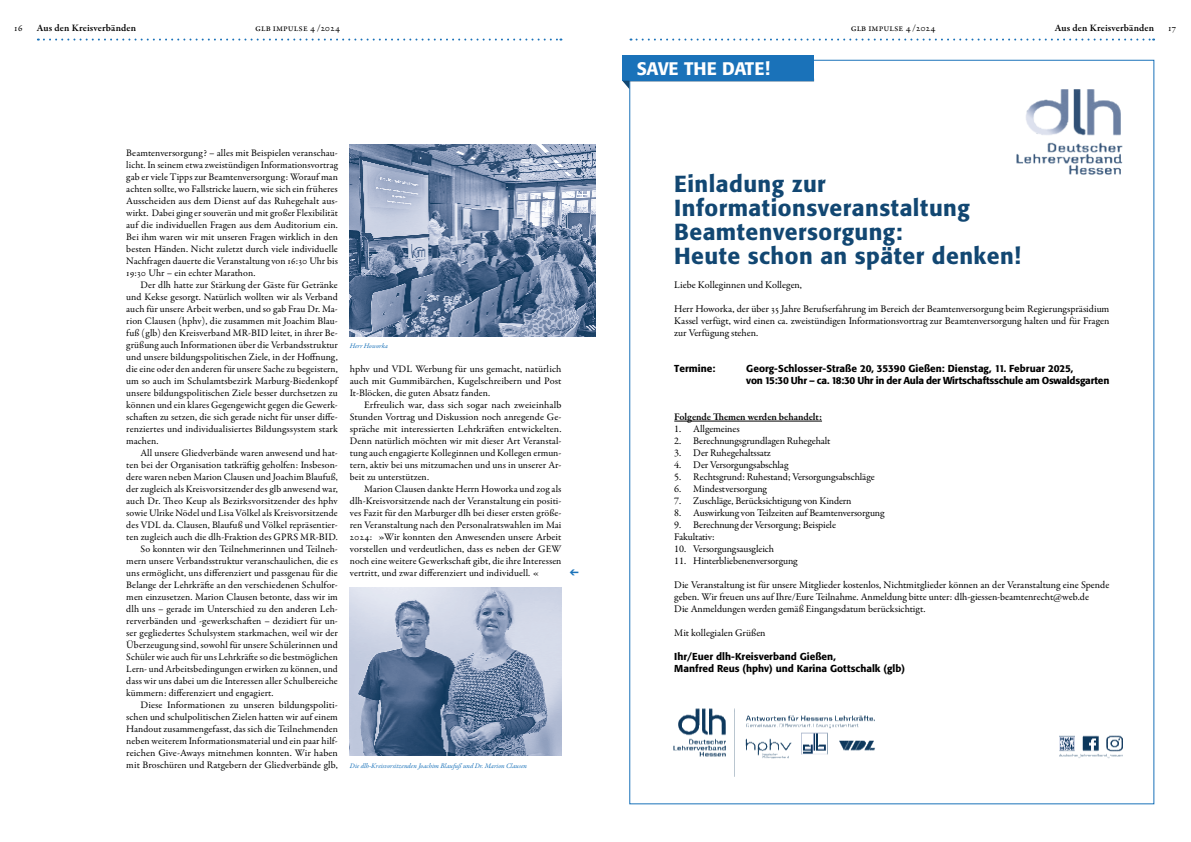
<style>
.page{position:relative;width:1191px;height:842px;background:#fff}
.page>*{position:absolute;margin:0;border:0;box-sizing:border-box;transform-origin:0 0}
.t1{font:500 23px/24px "Tn T Form BSK";letter-spacing:.02em;color:#124772}
.t2{font:500 18px "Tn T Form BSK";letter-spacing:-.01em;color:#fff}
.t3{font:10.2px/12px "Garamond Premr Pro";letter-spacing:-.005em;color:#000}
.t4{font:600 10.2px "Garamond Premr Pro";letter-spacing:-.005em;color:#000}
.t5{font:10px/12px "Garamond Premr Pro";letter-spacing:.01em;color:#000;text-align:justify}
.t6{font:500 10px/12px "Tn T Form BSK";letter-spacing:-.02em;color:#000}
.t7{font:500 10px/12px "Tn T Form BSK";color:#000}
.t8{font:600 10px "Garamond Premr Pro";letter-spacing:.015em;color:#000}
.t9{font:italic 7px "Garamond Premr Pro";color:#1a72b9}
</style>
<div class="page">
<svg style="left:630px;top:39px;width:524px;height:2px"></svg>
<svg style="left:38px;top:39px;width:523px;height:2px"></svg>
<img style="left:350px;top:144px;width:245px;height:192px">
<img style="left:350px;top:588px;width:211px;height:168px">
<hr style="left:674px;top:421px;width:148px;height:1px;background:#000">
<img style="left:673px;top:708px;width:450px;height:69px">
<img style="left:1016px;top:89px;width:107px;height:86px">
<div style="left:622px;top:55px;width:192px;height:26px;background:#1a72b9"></div>
<svg style="left:622px;top:80px;width:192px;height:9px"></svg>
<p class="t5" style="left:14px;top:23px;width:10px">16</p>
<p class="t8" style="left:37px;top:22px;width:101px">Aus den Kreisverbänden</p>
<p class="t5" style="left:255px;top:23px;width:86px">GLB IMPULSE 4/2024</p>
<p class="t5" style="left:850px;top:23px;width:86px">GLB IMPULSE 4/2024</p>
<p class="t8" style="left:1054px;top:22px;width:101px">Aus den Kreisverbänden</p>
<p class="t5" style="left:1168px;top:23px;width:10px">17</p>
<p class="t5" style="left:126px;top:147px;width:213px">Beamtenversorgung? – alles mit Beispielen veranschau&shy;licht. In seinem etwa zweistündigen Informationsvortrag gab er viele Tipps zur Beamtenversorgung: Worauf man achten sollte, wo Fallstricke lauern, wie sich ein früheres Ausscheiden aus dem Dienst auf das Ruhegehalt aus&shy;wirkt. Dabei ging er souverän und mit großer Flexibilität auf die individuellen Fragen aus dem Auditorium ein.<br>Bei ihm waren wir mit unseren Fragen wirklich in den besten Händen. Nicht zuletzt durch viele individuelle Nachfragen dauerte die Veranstaltung von 16:30 Uhr bis 19:30 Uhr – ein echter Marathon.</p>
<p class="t5" style="left:126px;top:279px;width:213px;text-indent:14px">Der dlh hatte zur Stärkung der Gäste für Getränke und Kekse gesorgt. Natürlich wollten wir als Verband auch für unsere Arbeit werben, und so gab Frau Dr. Ma&shy;rion Clausen (hphv), die zusammen mit Joachim Blau&shy;fuß (glb) den Kreisverband MR-BID leitet, in ihrer Be&shy;grüßung auch Informationen über die Verbandsstruktur und unsere bildungspolitischen Ziele, in der Hoffnung, die eine oder den anderen für unsere Sache zu begeistern, um so auch im Schulamtsbezirk Marburg-Biedenkopf unsere bildungspolitischen Ziele besser durchsetzen zu können und ein klares Gegengewicht gegen die Gewerk&shy;schaften zu setzen, die sich gerade nicht für unser diffe&shy;renziertes und individualisiertes Bildungssystem stark machen.</p>
<p class="t5" style="left:140px;top:447px;width:199px">All unsere Gliedverbände waren anwesend und hat-</p>
<p class="t5" style="left:126px;top:459px;width:213px">ten bei der Organisation tatkräftig geholfen: Insbeson-</p>
<p class="t5" style="left:126px;top:471px;width:213px">dere waren neben Marion Clausen und Joachim Blaufuß,</p>
<p class="t5" style="left:126px;top:483px;width:213px">der zugleich als Kreisvorsitzender des glb anwesend war,</p>
<p class="t5" style="left:126px;top:495px;width:213px">auch Dr. Theo Keup als Bezirksvorsitzender des hphv</p>
<p class="t5" style="left:126px;top:507px;width:213px">sowie Ulrike Nödel und Lisa Völkel als Kreisvorsitzende</p>
<p class="t5" style="left:126px;top:519px;width:213px">des VDL da. Clausen, Blaufuß und Völkel repräsentier-</p>
<p class="t5" style="left:126px;top:531px;width:213px">ten zugleich auch die dlh-Fraktion des GPRS MR-BID.</p>
<p class="t5" style="left:140px;top:543px;width:199px">So konnten wir den Teilnehmerinnen und Teilneh-</p>
<p class="t5" style="left:126px;top:555px;width:213px">mern unsere Verbandsstruktur veranschaulichen, die es</p>
<p class="t5" style="left:126px;top:567px;width:213px">uns ermöglicht, uns differenziert und passgenau für die</p>
<p class="t5" style="left:126px;top:579px;width:213px">Belange der Lehrkräfte an den verschiedenen Schulfor-</p>
<p class="t5" style="left:126px;top:591px;width:213px">men einzusetzen. Marion Clausen betonte, dass wir im</p>
<p class="t5" style="left:126px;top:603px;width:213px">dlh uns – gerade im Unterschied zu den anderen Leh-</p>
<p class="t5" style="left:126px;top:615px;width:213px">rerverbänden und -gewerkschaften – dezidiert für un-</p>
<p class="t5" style="left:126px;top:627px;width:213px">ser gegliedertes Schulsystem starkmachen, weil wir der</p>
<p class="t5" style="left:126px;top:639px;width:213px">Überzeugung sind, sowohl für unsere Schülerinnen und</p>
<p class="t5" style="left:126px;top:651px;width:213px">Schüler wie auch für uns Lehrkräfte so die bestmöglichen</p>
<p class="t5" style="left:126px;top:663px;width:213px">Lern- und Arbeitsbedingungen erwirken zu können, und</p>
<p class="t5" style="left:126px;top:675px;width:213px">dass wir uns dabei um die Interessen aller Schulbereiche</p>
<p class="t5" style="left:126px;top:687px;width:149px">kümmern: differenziert und engagiert.</p>
<p class="t5" style="left:140px;top:699px;width:199px">Diese Informationen zu unseren bildungspoliti-</p>
<p class="t5" style="left:126px;top:711px;width:213px">schen und schulpolitischen Zielen hatten wir auf einem</p>
<p class="t5" style="left:126px;top:723px;width:213px">Handout zusammengefasst, das sich die Teilnehmenden</p>
<p class="t5" style="left:126px;top:735px;width:213px">neben weiterem Informationsmaterial und ein paar hilf-</p>
<p class="t5" style="left:126px;top:747px;width:213px">reichen Give-Aways mitnehmen konnten. Wir haben</p>
<p class="t5" style="left:126px;top:759px;width:213px">mit Broschüren und Ratgebern der Gliedverbände glb,</p>
<p class="t9" style="left:350px;top:341px;width:40px">Herr Howorka</p>
<p class="t5" style="left:350px;top:363px;width:213px">hphv und VDL Werbung für uns gemacht, natürlich auch mit Gummibärchen, Kugelschreibern und Post It-Blöcken, die guten Absatz fanden.</p>
<p class="t5" style="left:350px;top:399px;width:213px;text-indent:14px">Erfreulich war, dass sich sogar nach zweieinhalb Stunden Vortrag und Diskussion noch anregende Ge&shy;spräche mit interessierten Lehrkräften entwickelten.<br>Denn natürlich möchten wir mit dieser Art Veranstal&shy;tung auch engagierte Kolleginnen und Kollegen ermun&shy;tern, aktiv bei uns mitzumachen und uns in unserer Ar&shy;beit zu unterstützen.</p>
<p class="t5" style="left:350px;top:483px;width:213px;text-indent:14px">Marion Clausen dankte Herrn Howorka und zog als dlh-Kreisvorsitzende nach der Veranstaltung ein positi&shy;ves Fazit für den Marburger dlh bei dieser ersten größe&shy;ren Veranstaltung nach den Personalratswahlen im Mai 2024: »Wir konnten den Anwesenden unsere Arbeit vorstellen und verdeutlichen, dass es neben der GEW noch eine weitere Gewerkschaft gibt, die ihre Interessen vertritt, und zwar differenziert und individuell. «</p>
<p class="t9" style="left:350px;top:761px;width:179px">Die dlh-Kreisvorsitzenden Joachim Blaufuß und Dr. Marion Clausen</p>
<h2 class="t2" style="left:636px;top:57px;width:135px">SAVE THE DATE!</h2>
<h1 class="t1" style="left:674px;top:172px;width:348px">Einladung zur<br>Informationsveranstaltung<br>Beamtenversorgung:<br>Heute schon an später denken!</h1>
<p class="t3" style="left:674px;top:279px;width:129px">Liebe Kolleginnen und Kollegen,</p>
<p class="t3" style="left:674px;top:303px;width:436px;text-align:justify">Herr Howorka, der über 35 Jahre Berufserfahrung im Bereich der Beamtenversorgung beim Regierungspräsidium Kassel verfügt, wird einen ca. zweistündigen Informationsvortrag zur Beamtenversorgung halten und für Fragen zur Verfügung stehen.</p>
<p class="t7" style="left:674px;top:362px;width:42px">Termine:</p>
<p class="t6" style="left:746px;top:362px;width:364px">Georg-Schlosser-Straße 20, 35390 Gießen: Dienstag, 11. Februar 2025,<br>von 15:30 Uhr – ca. 18:30 Uhr in der Aula der Wirtschaftsschule am Oswaldsgarten</p>
<p class="t4" style="left:674px;top:411px;width:149px">Folgende Themen werden behandelt:</p>
<p class="t3" style="left:674px;top:423px;width:67px">1. Allgemeines</p>
<p class="t3" style="left:674px;top:435px;width:158px">2. Berechnungsgrundlagen Ruhegehalt</p>
<p class="t3" style="left:674px;top:447px;width:98px">3. Der Ruhegehaltssatz</p>
<p class="t3" style="left:674px;top:459px;width:115px">4. Der Versorgungsabschlag</p>
<p class="t3" style="left:674px;top:471px;width:202px">5. Rechtsgrund: Ruhestand; Versorgungsabschläge</p>
<p class="t3" style="left:674px;top:483px;width:94px">6. Mindestversorgung</p>
<p class="t3" style="left:674px;top:495px;width:179px">7. Zuschläge, Berücksichtigung von Kindern</p>
<p class="t3" style="left:674px;top:507px;width:211px">8. Auswirkung von Teilzeiten auf Beamtenversorgung</p>
<p class="t3" style="left:674px;top:519px;width:163px">9. Berechnung der Versorgung; Beispiele<br>Fakultativ:</p>
<p class="t3" style="left:674px;top:543px;width:101px">10. Versorgungsausgleich</p>
<p class="t3" style="left:674px;top:555px;width:125px">11. Hinterbliebenenversorgung</p>
<p class="t3" style="left:674px;top:579px;width:436px">Die Veranstaltung ist für unsere Mitglieder kostenlos, Nichtmitglieder können an der Veranstaltung eine Spende geben. Wir freuen uns auf Ihre/Eure Teilnahme. Anmeldung bitte unter: dlh-giessen-beamtenrecht@web.de<br>Die Anmeldungen werden gemäß Eingangsdatum berücksichtigt.</p>
<p class="t3" style="left:674px;top:627px;width:93px">Mit kollegialen Grüßen</p>
<p class="t7" style="left:674px;top:650px;width:232px">Ihr/Euer dlh-Kreisverband Gießen,<br>Manfred Reus (hphv) und Karina Gottschalk (glb)</p>
</div>
